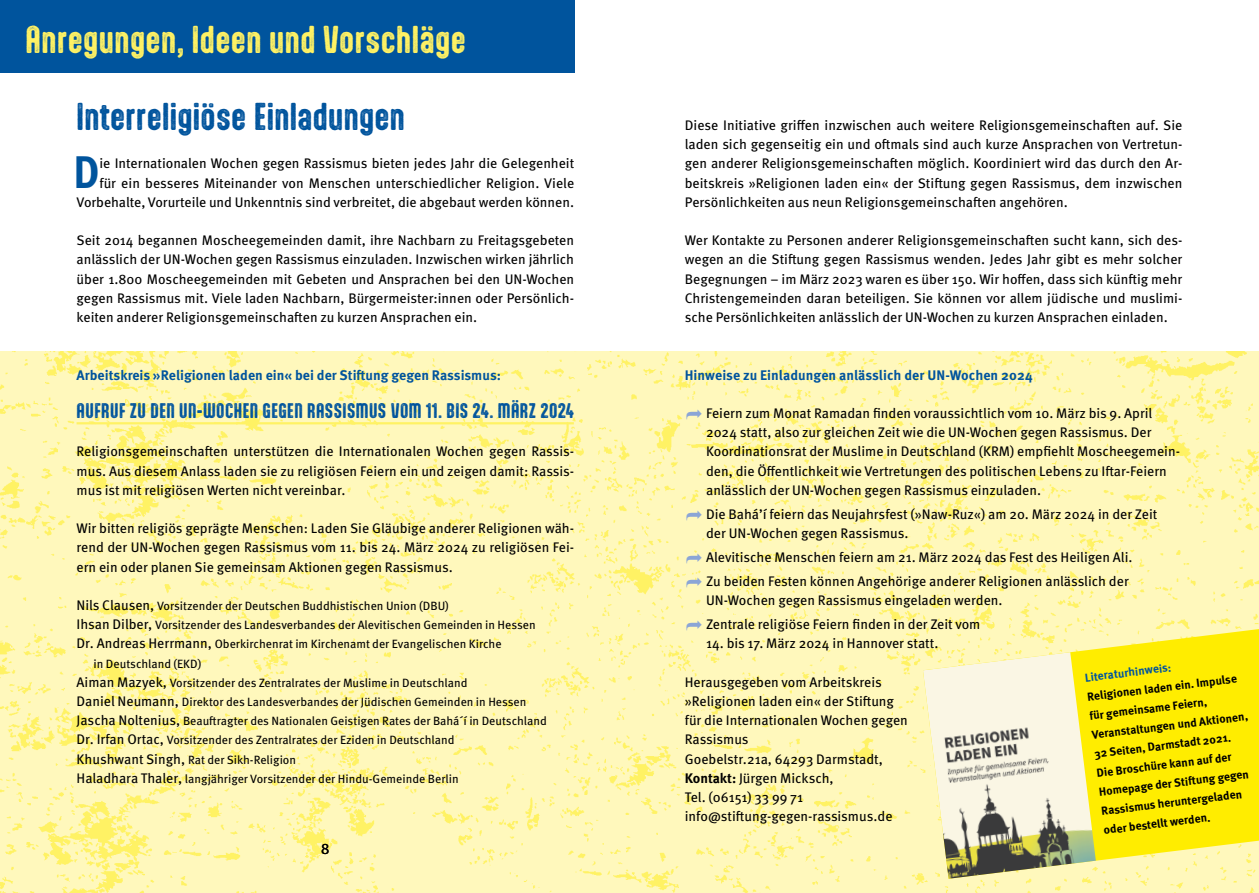
<style>
.page{position:relative;width:1259px;height:893px;background:#fff}
.page>*{position:absolute;margin:0;border:0;box-sizing:border-box;transform-origin:0 0}
._01_Meta_Initial{font:700 45.6px "Meta Pro";color:#00549d;scale:.91 1}
._01_Aptly_11_unterstrichen{font:33px "Aptly Rust";letter-spacing:.015em;color:#fff264}
._01_Head_1_Aptly_22{font:33px "Aptly Rust";letter-spacing:.01em;color:#00549d}
._01_Head_3_Aptly_14{font:18px "Aptly Rust";letter-spacing:.025em;color:#00549d}
.t1{font:15px "Fira Sans";color:#000}
._01_Meta_Book_95{font:13.8px/19.2px "Meta Pro";color:#000}
._01_Meta_Initial-2{font:13.8px/19.2px "Meta Pro";letter-spacing:-.005em;color:#000;text-align:right}
._01_Meta_Book_95-2{font:700 13.8px "Meta Pro";color:#00549d}
._01_Meta_Book_95-3{font:12px/19.2px "Meta Pro";color:#000}
._01_Meta_Book_95-4{font:700 11.7px/19.2px "Meta Pro";color:#000}
._01_Meta_Book_95-5{font:700 11.7px "Meta Pro";color:#00549d}
.s1{font-size:13.8px}
.s2{font-weight:700}
</style>
<div class="page">
<div style="left:0;top:0;width:574px;height:72px;background:#00549d"></div>
<img style="left:0;top:352px;width:1259px;height:541px">
<hr style="left:77px;top:422px;width:497px;height:2px;background:#fff264">
<svg style="left:923px;top:629px;width:336px;height:250px;background:#feef29"></svg>
<img style="left:923px;top:652px;width:172px;height:227px">
<svg style="left:686px;top:409px;width:16px;height:10px"></svg>
<svg style="left:686px;top:510px;width:16px;height:10px"></svg>
<svg style="left:686px;top:553px;width:16px;height:10px"></svg>
<svg style="left:686px;top:577px;width:16px;height:10px"></svg>
<svg style="left:686px;top:620px;width:16px;height:10px"></svg>
<p class="_01_Aptly_11_unterstrichen" style="left:26px;top:19px;width:442px">Anregungen, Ideen und Vorschläge</p>
<p class="_01_Head_1_Aptly_22" style="left:77px;top:96px;width:330px">Interreligiöse Einladungen</p>
<p class="_01_Meta_Initial" style="left:73px;top:136px;width:30px">D</p>
<p class="_01_Meta_Initial-2" style="left:77px;top:153px;width:499px">ie Internationalen Wochen gegen Rassismus bieten jedes Jahr die Gelegenheit<br>für ein besseres Miteinander von Menschen unterschiedlicher Religion. Viele<br>Vorbehalte, Vorurteile und Unkenntnis sind verbreitet, die abgebaut werden können.</p>
<p class="_01_Meta_Book_95" style="left:77px;top:230px;width:499px;text-align:justify">Seit 2014 begannen Moscheegemeinden damit, ihre Nachbarn zu Freitagsgebeten anlässlich der UN-Wochen gegen Rassismus einzuladen. Inzwischen wirken jährlich über 1.800 Moscheegemeinden mit Gebeten und Ansprachen bei den UN-Wochen gegen Rassismus mit. Viele laden Nachbarn, Bürgermeister:innen oder Persönlich&shy;keiten anderer Religionsgemeinschaften zu kurzen Ansprachen ein.</p>
<p class="_01_Meta_Book_95-2" style="left:77px;top:364px;width:426px">Arbeitskreis »Religionen laden ein« bei der Stiftung gegen Rassismus:</p>
<p class="_01_Head_3_Aptly_14" style="left:77px;top:399px;width:499px">AUFRUF ZU DEN UN-WOCHEN GEGEN RASSISMUS VOM 11. BIS 24. MÄRZ 2024</p>
<p class="_01_Meta_Book_95" style="left:77px;top:441px;width:499px;text-align:justify">Religionsgemeinschaften unterstützen die Internationalen Wochen gegen Rassis&shy;mus. Aus diesem Anlass laden sie zu religiösen Feiern ein und zeigen damit: Rassis&shy;mus ist mit religiösen Werten nicht vereinbar.</p>
<p class="_01_Meta_Book_95" style="left:77px;top:518px;width:499px;text-align:justify">Wir bitten religiös geprägte Menschen: Laden Sie Gläubige anderer Religionen wäh&shy;rend der UN-Wochen gegen Rassismus vom 11. bis 24. März 2024 zu religiösen Fei&shy;ern ein oder planen Sie gemeinsam Aktionen gegen Rassismus.</p>
<p class="_01_Meta_Book_95-3" style="left:77px;top:595px;width:374px"><span class="s1">Nils Clausen,</span> Vorsitzender der Deutschen Buddhistischen Union (DBU)</p>
<p class="_01_Meta_Book_95-3" style="left:77px;top:615px;width:461px"><span class="s1">Ihsan Dilber,</span> Vorsitzender des Landesverbandes der Alevitischen Gemeinden in Hessen</p>
<p class="_01_Meta_Book_95-3" style="left:94px;top:634px;width:409px;text-indent:-17px"><span class="s1">Dr. Andreas Herrmann,</span> Oberkirchenrat im Kirchenamt der Evangelischen Kirche in Deutschland (EKD)</p>
<p class="_01_Meta_Book_95-3" style="left:77px;top:672px;width:392px"><span class="s1">Aiman Mazyek,</span> Vorsitzender des Zentralrates der Muslime in Deutschland</p>
<p class="_01_Meta_Book_95-3" style="left:77px;top:691px;width:451px"><span class="s1">Daniel Neumann,</span> Direktor des Landesverbandes der Jüdischen Gemeinden in Hessen</p>
<p class="_01_Meta_Book_95-3" style="left:77px;top:711px;width:472px"><span class="s1">Jascha Noltenius,</span> Beauftragter des Nationalen Geistigen Rates der Bahá´í in Deutschland</p>
<p class="_01_Meta_Book_95-3" style="left:77px;top:730px;width:379px"><span class="s1">Dr. Irfan Ortac,</span> Vorsitzender des Zentralrates der Eziden in Deutschland</p>
<p class="_01_Meta_Book_95-3" style="left:77px;top:749px;width:221px"><span class="s1">Khushwant Singh,</span> Rat der Sikh-Religion</p>
<p class="_01_Meta_Book_95-3" style="left:77px;top:768px;width:384px"><span class="s1">Haladhara Thaler,</span> langjähriger Vorsitzender der Hindu-Gemeinde Berlin</p>
<p class="t1" style="left:321px;top:838px;width:10px">8</p>
<p class="_01_Meta_Book_95" style="left:685px;top:115px;width:499px;text-align:justify">Diese Initiative griffen inzwischen auch weitere Religionsgemeinschaften auf. Sie laden sich gegenseitig ein und oftmals sind auch kurze Ansprachen von Vertretun&shy;gen anderer Religionsgemeinschaften möglich. Koordiniert wird das durch den Ar&shy;beitskreis »Religionen laden ein« der Stiftung gegen Rassismus, dem inzwischen Persönlichkeiten aus neun Religionsgemeinschaften angehören.</p>
<p class="_01_Meta_Book_95" style="left:685px;top:230px;width:499px;text-align:justify">Wer Kontakte zu Personen anderer Religionsgemeinschaften sucht kann, sich des&shy;wegen an die Stiftung gegen Rassismus wenden. Jedes Jahr gibt es mehr solcher Begegnungen – im März 2023 waren es über 150. Wir hoffen, dass sich künftig mehr Christengemeinden daran beteiligen. Sie können vor allem jüdische und muslimi&shy;sche Persönlichkeiten anlässlich der UN-Wochen zu kurzen Ansprachen einladen.</p>
<p class="_01_Meta_Book_95-2" style="left:685px;top:364px;width:349px">Hinweise zu Einladungen anlässlich der UN-Wochen 2024</p>
<p class="_01_Meta_Book_95" style="left:706px;top:403px;width:475px">Feiern zum Monat Ramadan finden voraussichtlich vom 10. März bis 9. April 2024 statt, also zur gleichen Zeit wie die UN-Wochen gegen Rassismus. Der Koordinationsrat der Muslime in Deutschland (KRM) empfiehlt Moscheegemein&shy;den, die Öffentlichkeit wie Vertretungen des politischen Lebens zu Iftar-Feiern anlässlich der UN-Wochen gegen Rassismus einzuladen.</p>
<p class="_01_Meta_Book_95" style="left:706px;top:503px;width:453px">Die Bahá’í feiern das Neujahrsfest (»Naw-Ruz«) am 20. März 2024 in der Zeit der UN-Wochen gegen Rassismus.</p>
<p class="_01_Meta_Book_95" style="left:706px;top:547px;width:428px">Alevitische Menschen feiern am 21. März 2024 das Fest des Heiligen Ali.</p>
<p class="_01_Meta_Book_95" style="left:706px;top:571px;width:424px">Zu beiden Festen können Angehörige anderer Religionen anlässlich der<br>UN-Wochen gegen Rassismus eingeladen werden.</p>
<p class="_01_Meta_Book_95" style="left:706px;top:614px;width:276px">Zentrale religiöse Feiern finden in der Zeit vom</p>
<p class="_01_Meta_Book_95" style="left:706px;top:633px;width:234px">14. bis 17. März 2024 in Hannover statt.</p>
<p class="_01_Meta_Book_95" style="left:685px;top:671px;width:225px">Herausgegeben vom Arbeitskreis »Religionen laden ein« der Stiftung für die Internationalen Wochen gegen<br>Rassismus</p>
<p class="_01_Meta_Book_95" style="left:685px;top:748px;width:200px">Goebelstr.21a, 64293 Darmstadt,</p>
<p class="_01_Meta_Book_95" style="left:685px;top:767px;width:150px"><span class="s2">Kontakt:</span> Jürgen Micksch,<br>Tel. (06151) 33 99 71</p>
<p class="_01_Meta_Book_95" style="left:685px;top:806px;width:209px">info@stiftung-gegen-rassismus.de</p>
<p class="_01_Meta_Book_95-5" style="left:1084px;top:669px;width:88px;rotate:-7deg">Literaturhinweis:</p>
<p class="_01_Meta_Book_95-4" style="left:1086px;top:686px;width:159px;rotate:-7deg">Religionen laden ein. Impulse für gemeinsame Feiern,<br>Veranstaltungen und Aktionen,<br>32 Seiten, Darmstadt 2021.<br>Die Broschüre kann auf der<br>Homepage der Stift ung gegen<br>Rassismus heruntergeladen oder bestellt werden.</p>
</div>
